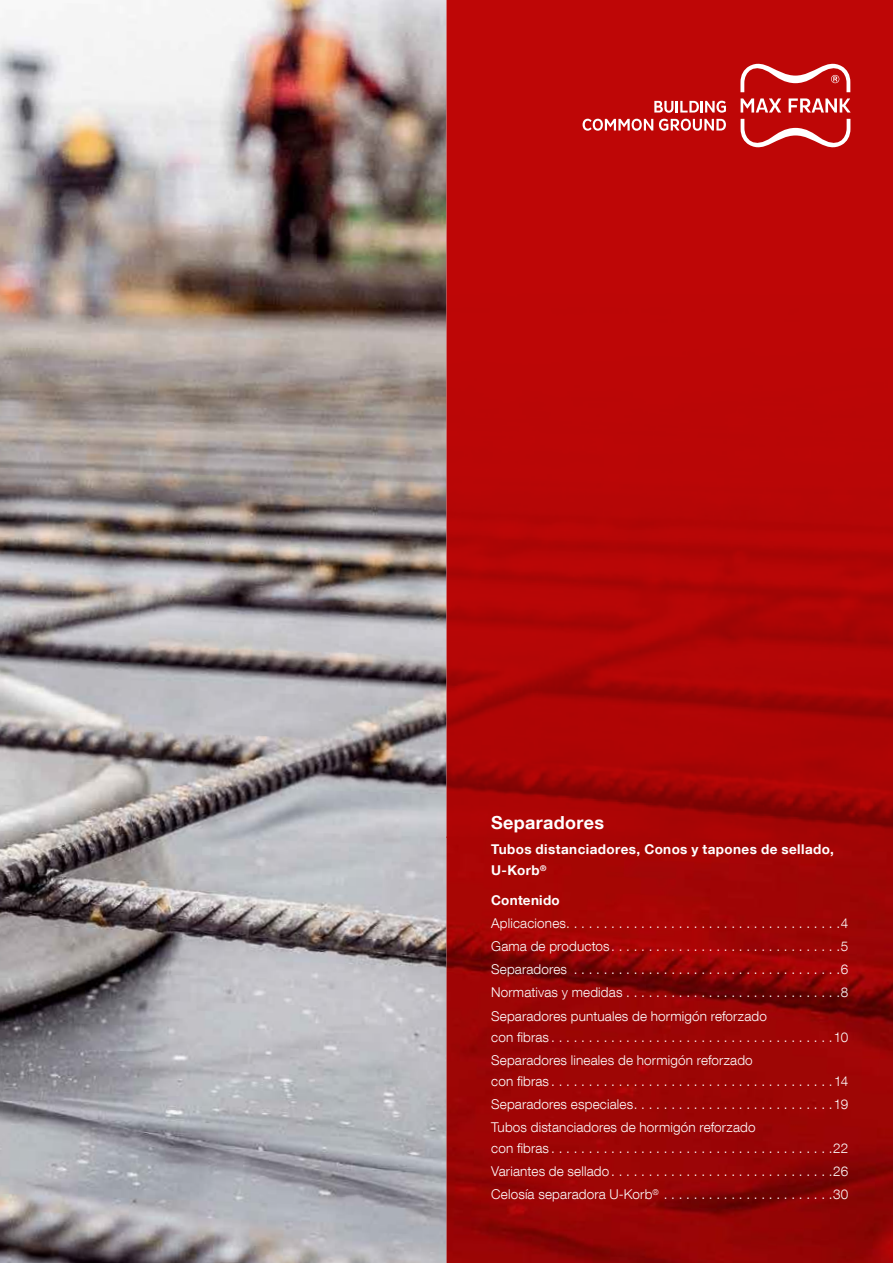
<style>
.page{position:relative;width:893px;height:1263px;background:#fff}
.page>*{position:absolute;margin:0;border:0;box-sizing:border-box;transform-origin:0 0}
.t1{font:700 18px "Helvetica Neue LT Com";letter-spacing:.015em;color:#fff}
.t2{font:300 13.5px/23.1px "Helvetica Neue LT Com";letter-spacing:.01em;color:#fff;text-align:justify}
.t3{font:700 13.5px/21px "Helvetica Neue LT Com";letter-spacing:.03em;color:#fff}
</style>
<div class="page">
<img style="left:0;top:0;width:446px;height:1263px">
<img style="left:446px;top:0;width:447px;height:836px">
<img style="left:446px;top:836px;width:447px;height:427px">
<svg style="left:741px;top:119px;width:109px;height:28px"></svg>
<svg style="left:740px;top:64px;width:110px;height:28px"></svg>
<svg style="left:741px;top:98px;width:40px;height:15px"></svg>
<svg style="left:789px;top:98px;width:61px;height:15px"></svg>
<svg style="left:654px;top:101px;width:72px;height:12px"></svg>
<svg style="left:583px;top:119px;width:70px;height:12px"></svg>
<svg style="left:659px;top:119px;width:67px;height:12px"></svg>
<h1 class="t1" style="left:491px;top:811px;width:114px">Separadores</h1>
<p class="t3" style="left:491px;top:839px;width:344px">Tubos distanciadores, Conos y tapones de sellado,<br>U-Korb<sup>®</sup></p>
<p class="t3" style="left:491px;top:889px;width:70px">Contenido</p>
<p class="t2" style="left:491px;top:911px;width:359px">Aplicaciones .....................................4<br>Gama de productos ...............................5<br>Separadores ....................................6<br>Normativas y medidas .............................8<br>Separadores puntuales de hormigón reforzado</p>
<p class="t2" style="left:491px;top:1025px;width:359px">con fibras ......................................10<br>Separadores lineales de hormigón reforzado</p>
<p class="t2" style="left:491px;top:1069px;width:359px">con fibras ......................................14<br>Separadores especiales ...........................19<br>Tubos distanciadores de hormigón reforzado</p>
<p class="t2" style="left:491px;top:1136px;width:359px">con fibras ......................................22<br>Variantes de sellado ..............................26<br>Celosía separadora U-Korb<sup>®</sup> . . . . . . . . . . . . . . . . . . . . . . .30</p>
</div>
